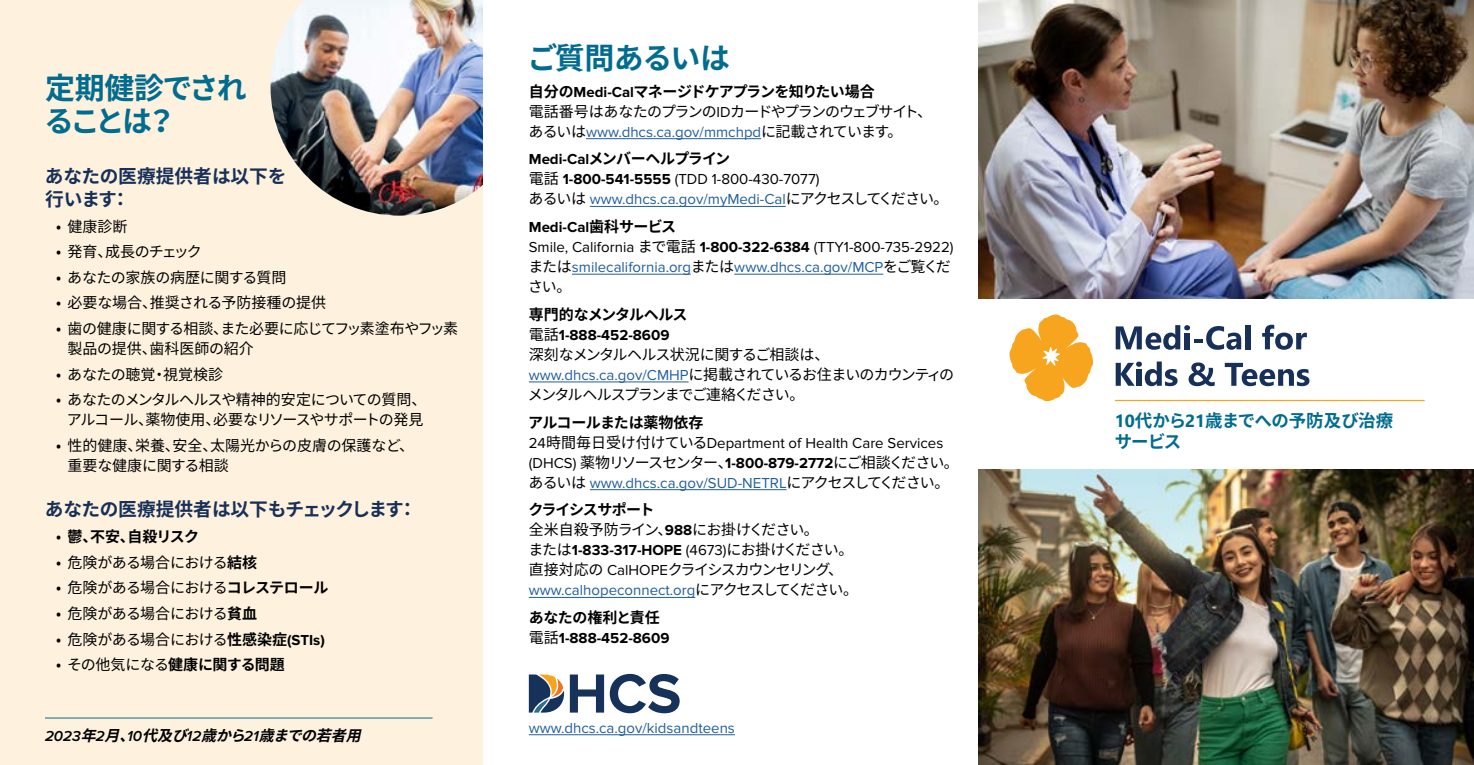
<style>
.page{position:relative;width:1474px;height:765px;background:#fff}
.page>*{position:absolute;margin:0;border:0;box-sizing:border-box;transform-origin:0 0}
.t1{font:700 30px/32.5px "Noto Sans CJ Kjp";letter-spacing:-.075em;color:#006c90}
.t2{font:700 30px "Noto Sans CJ Kjp";letter-spacing:-.03em;color:#006c90}
.t3{font:700 18.75px "Noto Sans CJ Kjp";letter-spacing:-.015em;color:#173059}
.t4{font:700 18.75px/23px "Noto Sans CJ Kjp";letter-spacing:-.005em;color:#17305a}
.t5{font:700 17.5px "Noto Sans CJ Kjp";letter-spacing:-.035em;color:#006c90}
.t6{font:15px/20px "Proxima Nova";color:#215e9e}
.t7{font:15px/20px "Noto Sans CJ Kjp";letter-spacing:-.03em;color:#000}
.t8{font:15px/20px "Noto Sans CJ Kjp";letter-spacing:-.075em;color:#000}
.t9{font:15px/20px "Noto Sans CJ Kjp";letter-spacing:-.065em;color:#000}
.t10{font:15px/20px "Noto Sans CJ Kjp";letter-spacing:-.095em;color:#000}
.t11{font:700 15px "Noto Sans CJ Kjp";letter-spacing:-.045em;color:#000}
.t12{font:15px/20px "Noto Sans CJ Kjp";letter-spacing:-.07em;color:#000}
.t13{font:15px/20px "Noto Sans CJ Kjp";color:#000}
.t14{font:15px "Proxima Nova";color:#000}
.t15{font:700 15px "Proxima Nova";color:#000}
.t16{font:italic 700 15px "Noto Sans CJ Kjp";color:#000}
.t17{font:15px "Noto Sans CJ Kjp";letter-spacing:-.005em;color:#000}
.t18{font:700 15px "Noto Sans CJ Kjp";letter-spacing:-.02em;color:#000}
.t19{font:15px "Noto Sans CJ Kjp";letter-spacing:-.055em;color:#000}
.t20{font:700 15px "Noto Sans CJ Kjp";letter-spacing:-.075em;color:#000}
.t21{font:700 15px "Noto Sans CJ Kjp";letter-spacing:-.015em;color:#000}
.s1{font-weight:400}
.s2{font-weight:700}
.s3{font-family:"Proxima Nova";font-weight:700}
.s4{font-family:"Proxima Nova";font-weight:600}
.s5{font-family:"Proxima Nova"}
.s6{font-family:"Proxima Nova";color:#215e9e}
.s7{font-family:"Noto Sans CJ Kjp";color:#000}
.s8{font-weight:700;color:#000}
.s9{color:#000}
.s10{font-family:"Noto Sans CJ Kjp"}
.s11{font-family:"Segoe UI"}
.s12{font-family:"Noto Sans CJ Kjp";font-weight:400}
</style>
<div class="page">
<div style="left:0;top:0;width:484px;height:765px;background:#fef1dd"></div>
<img style="left:270px;top:0;width:214px;height:216px">
<hr style="left:1115px;top:400px;width:309px;height:1px;background:#f7a51e">
<hr style="left:45px;top:718px;width:387px;height:1px;background:#006c90">
<hr style="left:586px;top:138px;width:175px;height:1px;background:#215e9e">
<hr style="left:590px;top:206px;width:196px;height:1px;background:#215e9e">
<hr style="left:572px;top:274px;width:119px;height:1px;background:#215e9e">
<hr style="left:734px;top:274px;width:149px;height:1px;background:#215e9e">
<hr style="left:529px;top:382px;width:159px;height:1px;background:#215e9e">
<hr style="left:590px;top:489px;width:196px;height:1px;background:#215e9e">
<hr style="left:529px;top:597px;width:166px;height:1px;background:#215e9e">
<hr style="left:529px;top:735px;width:206px;height:1px;background:#215e9e">
<img style="left:979px;top:0;width:495px;height:298px">
<svg style="left:1009px;top:314px;width:84px;height:88px"></svg>
<svg style="left:1115px;top:325px;width:126px;height:25px"></svg>
<svg style="left:1115px;top:362px;width:62px;height:24px"></svg>
<svg style="left:1188px;top:362px;width:27px;height:24px"></svg>
<div style="left:1245px;top:325px;width:5px;height:24px;background:#17305a"></div>
<svg style="left:1262px;top:325px;width:45px;height:25px"></svg>
<svg style="left:1225px;top:363px;width:84px;height:23px"></svg>
<img style="left:979px;top:469px;width:495px;height:296px">
<svg style="left:570px;top:675px;width:34px;height:38px"></svg>
<svg style="left:610px;top:674px;width:70px;height:39px"></svg>
<svg style="left:529px;top:675px;width:35px;height:38px"></svg>
<h2 class="t1" style="left:44px;top:73px;width:204px">定期健診でされることは？</h2>
<h3 class="t4" style="left:45px;top:165px;width:243px">あなたの医療提供者は以下を行います：</h3>
<p class="t7" style="left:56px;top:216px;width:73px">• 健康診断</p>
<p class="t19" style="left:56px;top:243px;width:147px">• 発育、成長のチェック</p>
<p class="t7" style="left:56px;top:268px;width:232px">• あなたの家族の病歴に関する質問</p>
<p class="t13" style="left:56px;top:293px;width:271px">• 必要な場合、推奨される予防接種の提供</p>
<p class="t7" style="left:68px;top:319px;width:392px;text-indent:-11px">• 歯の健康に関する相談、また必要に応じてフッ素塗布やフッ素製品の提供、歯科医師の紹介</p>
<p class="t17" style="left:56px;top:366px;width:168px">• あなたの聴覚・視覚検診</p>
<p class="t7" style="left:56px;top:390px;width:372px;text-align:center">• あなたのメンタルヘルスや精神的安定についての質問、アルコール、薬物使用、必要なリソースやサポートの発見</p>
<p class="t13" style="left:68px;top:436px;width:348px;text-indent:-11px">• 性的健康、栄養、安全、太陽光からの皮膚の保護など、重要な健康に関する相談</p>
<h3 class="t3" style="left:45px;top:499px;width:374px">あなたの医療提供者は以下もチェックします：</h3>
<p class="t11" style="left:56px;top:528px;width:144px"><span class="s1">•</span> 鬱、不安、自殺リスク</p>
<p class="t7" style="left:56px;top:553px;width:202px">• 危険がある場合における<span class="s2">結核</span></p>
<p class="t7" style="left:56px;top:578px;width:274px">• 危険がある場合における<span class="s2">コレステロール</span></p>
<p class="t7" style="left:56px;top:604px;width:202px">• 危険がある場合における<span class="s2">貧血</span></p>
<p class="t7" style="left:56px;top:629px;width:270px">• 危険がある場合における<span class="s2">性感染症</span><span class="s3">(STIs)</span></p>
<p class="t7" style="left:56px;top:655px;width:230px">• その他気になる<span class="s2">健康に関する問題</span></p>
<p class="t16" style="left:45px;top:727px;width:326px"><span class="s4">2 0 2 3</span> 年<span class="s4">2</span> 月、<span class="s4">1 0</span> 代及び<span class="s4">12</span> 歳から<span class="s4">2 1</span>歳までの若者用</p>
<h2 class="t2" style="left:527px;top:41px;width:204px">ご質問あるいは</h2>
<p class="t11" style="left:529px;top:83px;width:347px">自分の<span class="s5">Medi-Cal</span>マネージドケアプランを知りたい場合</p>
<p class="t12" style="left:529px;top:102px;width:405px">電話番号はあなたのプランの<span class="s5">ID</span>カードやプランのウェブサイト、あるいは<span class="s6">www.dhcs.ca.gov/mmchpd</span>に記載されています。</p>
<p class="t11" style="left:529px;top:150px;width:203px"><span class="s5">Medi-Cal</span>メンバーヘルプライン</p>
<p class="t6" style="left:529px;top:170px;width:421px"><span class="s7">電話</span> <span class="s8">1-800-541-5555</span> <span class="s9">(TDD 1-800-430-7077)<br></span><span class="s7">あるいは</span> www.dhcs.ca.gov/myMedi-Cal<span class="s7">にアクセスしてください。</span></p>
<p class="t15" style="left:529px;top:219px;width:149px">Medi-Cal<span class="s10">歯科サービス</span></p>
<p class="t6" style="left:528px;top:237px;width:427px"><span class="s9">Smile, California</span> <span class="s7">まで電話</span> <span class="s8">1-800-322-6384</span> <span class="s9">(TTY1-800-735-2922)</span><span class="s7">または</span>smilecalifornia.org<span class="s7">または</span>www.dhcs.ca.gov/MCP<span class="s7">をご覧ください。</span></p>
<p class="t11" style="left:529px;top:306px;width:160px">専門的なメンタルヘルス</p>
<p class="t9" style="left:528px;top:325px;width:428px">電話<span class="s3">1-888-452-8609<br></span>深刻なメンタルヘルス状況に関するご相談は、<span class="s6">www.dhcs.ca.gov/CMHP</span>に掲載されているお住まいのカウンティのメンタルヘルスプランまでご連絡ください。</p>
<p class="t18" style="left:528px;top:414px;width:177px">アルコールまたは薬物依存</p>
<h1 class="t5" style="left:1115px;top:410px;width:280px"><span class="s11">10</span>代から<span class="s11">21</span>歳までへの予防及び治療</h1>
<p class="t14" style="left:529px;top:434px;width:416px">24<span class="s10">時間毎日受け付けている</span>Department of Health Care Services</p>
<h1 class="t5" style="left:1115px;top:431px;width:68px">サービス</h1>
<p class="t10" style="left:529px;top:452px;width:432px"><span class="s5">(DHCS)</span> 薬物リソースセンター、<span class="s3">1-800-879-2772</span>にご相談ください。あるいは <span class="s6">www.dhcs.ca.gov/SUD-NETRL</span>にアクセスしてください。</p>
<p class="t20" style="left:528px;top:501px;width:127px">クライシスサポート</p>
<p class="t8" style="left:528px;top:520px;width:331px">全米自殺予防ライン、<span class="s3">988</span>にお掛けください。<br>または<span class="s3">1-833-317-HOPE</span> <span class="s5">(4673)</span>にお掛けください。直接対応の <span class="s5">CalHOPE</span>クライシスカウンセリング、<span class="s6">www.calhopeconnect.org</span>にアクセスしてください。</p>
<p class="t21" style="left:529px;top:609px;width:133px">あなたの権利と責任</p>
<p class="t15" style="left:529px;top:629px;width:142px"><span class="s12">電話</span>1-888-452-8609</p>
<p class="t6" style="left:529px;top:718px;width:208px">www.dhcs.ca.gov/kidsandteens</p>
</div>
